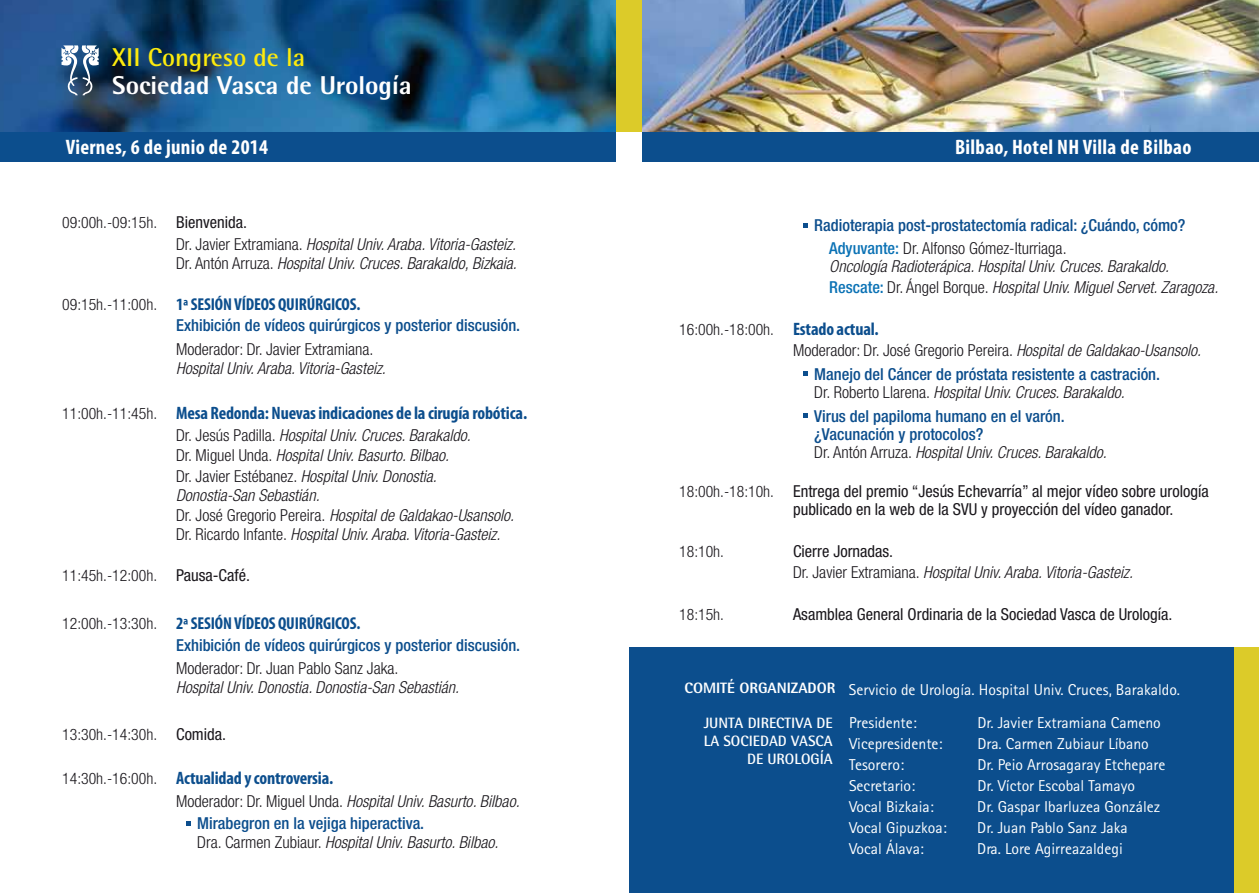
<style>
.page{position:relative;width:1259px;height:893px;background:#fff}
.page>*{position:absolute;margin:0;border:0;box-sizing:border-box;transform-origin:0 0}
.t1{font:800 25.8px "Rotis Semi Sans Std";color:#fff}
.t2{font:700 25.8px "Rotis Semi Sans Std";color:#fcea0d}
.t3{font:700 condensed 21px "Myriad Pro";letter-spacing:.015em;color:#fff}
.t4{font:700 condensed 18px "Myriad Pro";letter-spacing:-.01em;color:#0c4e8d}
.t5{font:700 condensed 17.25px "Myriad Pro";letter-spacing:-.01em;color:#0c4e8d}
.t6{font:italic 300 condensed 16.5px/20.4px "Helvetica Neue LT Std";color:#1a171c}
.t7{font:500 condensed 16.5px/24px "Helvetica Neue LT Std";color:#0c4e8d}
.t8{font:condensed 16.5px/18px "Helvetica Neue LT Std";color:#1a171c}
.t9{font:300 condensed 16.5px "Helvetica Neue LT Std";color:#1a171c}
.t10{font:15.75px/33.2px "Rotis Sans Serif Std";color:#fff}
.t11{font:300 condensed 15.75px "Helvetica Neue LT Std";color:#1a171c}
.t12{font:700 15px/18px "Rotis Semi Sans Std";color:#fff;text-align:right}
.s1{font-weight:400;font-size:16.5px}
.s2{font-style:normal}
.s3{font-family:"Helvetica Neue LT Std";font-weight:300;font-size:15.75px;color:#1a171c}
.s4{font-weight:300;color:#1a171c}
.s5{font-weight:300;font-style:italic;color:#1a171c}
.s6{color:#0b72b5}
.s7{font-weight:500;font-style:normal;color:#0b72b5}
.s8{font-family:"Myriad Pro";font-weight:700;font-size:18px;color:#0c4e8d}
.s9{font-weight:500;font-style:normal;color:#0c4e8d}
.s10{font-weight:300;font-size:15.75px}
.s11{font-weight:400;font-style:normal}
.s12{font-family:"Rotis Semi Sans Std";font-weight:800;font-size:15px}
</style>
<div class="page">
<img style="left:0;top:0;width:617px;height:132px">
<img style="left:642px;top:0;width:268px;height:132px">
<img style="left:910px;top:0;width:349px;height:132px">
<svg style="left:61px;top:45px;width:38px;height:50px"></svg>
<div style="left:0;top:132px;width:1259px;height:30px;background:#0c4e8d"></div>
<div style="left:629px;top:647px;width:630px;height:246px;background:#0c4e8d"></div>
<div style="left:617px;top:0;width:25px;height:153px;background:#dccb29"></div>
<div style="left:1233px;top:647px;width:26px;height:246px;background:#dccb29"></div>
<div style="left:617px;top:132px;width:25px;height:33px;background:#fff"></div>
<svg style="left:186px;top:821px;width:4px;height:4px"></svg>
<svg style="left:803px;top:223px;width:4px;height:4px"></svg>
<svg style="left:803px;top:371px;width:4px;height:5px"></svg>
<svg style="left:803px;top:413px;width:4px;height:5px"></svg>
<h1 class="t2" style="left:112px;top:41px;width:194px">XII Congreso de la</h1>
<h1 class="t1" style="left:112px;top:68px;width:301px">Sociedad Vasca de Urología</h1>
<p class="t3" style="left:66px;top:134px;width:204px">Viernes, 6 de junio de 2014</p>
<p class="t3" style="left:955px;top:134px;width:238px">Bilbao, Hotel NH Villa de Bilbao</p>
<p class="t11" style="left:62px;top:213px;width:186px">09:00h.-09:15h. <span class="s1">Bienvenida.</span></p>
<p class="t6" style="left:176px;top:235px;width:342px;line-height:18.9px"><span class="s2">Dr. Javier Extramiana.</span> Hospital Univ. Araba. Vitoria-Gasteiz.<br><span class="s2">Dr. Antón Arruza.</span> Hospital Univ. Cruces. Barakaldo, Bizkaia.</p>
<p class="t5" style="left:62px;top:293px;width:300px"><span class="s3">09:15h.-11:00h.</span> 1ª SESIÓN VÍDEOS QUIRÚRGICOS.</p>
<p class="t7" style="left:176px;top:313px;width:346px">Exhibición de vídeos quirúrgicos y posterior discusión.</p>
<p class="t9" style="left:176px;top:340px;width:199px">Moderador: Dr. Javier Extramiana.</p>
<p class="t6" style="left:176px;top:358px;width:211px">Hospital Univ. Araba. Vitoria-Gasteiz.</p>
<p class="t4" style="left:62px;top:402px;width:466px"><span class="s3">11:00h.-11:45h.</span> Mesa Redonda: Nuevas indicaciones de la cirugía robótica.</p>
<p class="t6" style="left:176px;top:425px;width:296px"><span class="s2">Dr. Jesús Padilla.</span> Hospital Univ. Cruces. Barakaldo.<br><span class="s2">Dr. Miguel Unda.</span> Hospital Univ. Basurto. Bilbao.<br><span class="s2">Dr. Javier Estébanez.</span> Hospital Univ. Donostia.</p>
<p class="t6" style="left:176px;top:485px;width:340px">Donostia-San Sebastián.<br><span class="s2">Dr. José Gregorio Pereira.</span> Hospital de Galdakao-Usansolo.</p>
<p class="t6" style="left:176px;top:524px;width:326px"><span class="s2">Dr. Ricardo Infante.</span> Hospital Univ. Araba. Vitoria-Gasteiz.</p>
<p class="t11" style="left:62px;top:566px;width:189px">11:45h.-12:00h. <span class="s1">Pausa-Café.</span></p>
<p class="t5" style="left:62px;top:613px;width:300px"><span class="s3">12:00h.-13:30h.</span> 2ª SESIÓN VÍDEOS QUIRÚRGICOS.</p>
<p class="t7" style="left:176px;top:633px;width:346px">Exhibición de vídeos quirúrgicos y posterior discusión.</p>
<p class="t9" style="left:176px;top:659px;width:224px">Moderador: Dr. Juan Pablo Sanz Jaka.</p>
<p class="t6" style="left:176px;top:678px;width:284px">Hospital Univ. Donostia. Donostia-San Sebastián.</p>
<p class="t11" style="left:62px;top:725px;width:165px">13:30h.-14:30h. <span class="s1">Comida.</span></p>
<p class="t4" style="left:62px;top:767px;width:272px"><span class="s3">14:30h.-16:00h.</span> Actualidad y controversia.</p>
<p class="t7" style="left:197px;top:790px;width:324px;line-height:21.9px;text-indent:-21px"><span class="s4">Moderador: Dr. Miguel Unda.</span> <span class="s5">Hospital Univ. Basurto. Bilbao.<br></span>Mirabegron en la vejiga hiperactiva.</p>
<p class="t6" style="left:197px;top:832px;width:303px"><span class="s2">Dra. Carmen Zubiaur.</span> Hospital Univ. Basurto. Bilbao.</p>
<p class="t7" style="left:829px;top:214px;width:358px;line-height:22.5px;text-indent:-15px">Radioterapia post-prostatectomía radical: ¿Cuándo, cómo?<br><span class="s6">Adyuvante:</span> <span class="s4">Dr. Alfonso Gómez-Iturriaga.</span></p>
<p class="t6" style="left:829px;top:256px;width:390px;line-height:21px">Oncología Radioterápica. Hospital Univ. Cruces. Barakaldo.<br><span class="s7">Rescate:</span> <span class="s2">Dr. Ángel Borque.</span> Hospital Univ. Miguel Servet. Zaragoza.</p>
<p class="t11" style="left:679px;top:320px;width:201px">16:00h.-18:00h. <span class="s8">Estado actual.</span></p>
<p class="t7" style="left:814px;top:338px;width:388px;text-indent:-21px"><span class="s4">Moderador: Dr. José Gregorio Pereira.</span> <span class="s5">Hospital de Galdakao-Usansolo.<br></span>Manejo del Cáncer de próstata resistente a castración.</p>
<p class="t7" style="left:814px;top:380px;width:312px"><span class="s4">Dr. Roberto Llarena.</span> <span class="s5">Hospital Univ. Cruces. Barakaldo.<br></span>Virus del papiloma humano en el varón.</p>
<p class="t6" style="left:814px;top:425px;width:294px;line-height:18px"><span class="s9">¿Vacunación y protocolos?<br></span><span class="s2">Dr. Antón Arruza.</span> Hospital Univ. Cruces. Barakaldo.</p>
<p class="t8" style="left:793px;top:482px;width:417px;text-indent:-114px"><span class="s10">18:00h.-18:10h.</span> Entrega del premio “Jesús Echevarría” al mejor vídeo sobre urología publicado en la web de la SVU y proyección del vídeo ganador.</p>
<p class="t11" style="left:679px;top:542px;width:46px">18:10h.</p>
<p class="t6" style="left:793px;top:541px;width:341px;line-height:21px"><span class="s11">Cierre Jornadas.<br></span><span class="s2">Dr. Javier Extramiana.</span> Hospital Univ. Araba. Vitoria-Gasteiz.</p>
<p class="t11" style="left:679px;top:605px;width:46px">18:15h.</p>
<p class="t8" style="left:793px;top:605px;width:381px">Asamblea General Ordinaria de la Sociedad Vasca de Urología.</p>
<p class="t10" style="left:849px;top:672px;width:333px;text-indent:-165px"><span class="s12">COMITÉ ORGANIZADOR</span> Servicio de Urología. Hospital Univ. Cruces, Barakaldo.<br>Presidente:</p>
<p class="t10" style="left:977px;top:706px;width:185px">Dr. Javier Extramiana Cameno</p>
<p class="t12" style="left:703px;top:714px;width:131px">JUNTA DIRECTIVA DE<br>LA SOCIEDAD VASCA<br>DE UROLOGÍA</p>
<p class="t10" style="left:849px;top:727px;width:95px">Vicepresidente:</p>
<p class="t10" style="left:977px;top:727px;width:173px">Dra. Carmen Zubiaur Líbano</p>
<p class="t10" style="left:849px;top:748px;width:57px">Tesorero:</p>
<p class="t10" style="left:977px;top:748px;width:190px">Dr. Peio Arrosagaray Etchepare</p>
<p class="t10" style="left:849px;top:769px;width:68px">Secretario:</p>
<p class="t10" style="left:977px;top:769px;width:159px">Dr. Víctor Escobal Tamayo</p>
<p class="t10" style="left:849px;top:790px;width:86px">Vocal Bizkaia:</p>
<p class="t10" style="left:977px;top:790px;width:184px">Dr. Gaspar Ibarluzea González</p>
<p class="t10" style="left:849px;top:811px;width:99px">Vocal Gipuzkoa:</p>
<p class="t10" style="left:977px;top:811px;width:152px">Dr. Juan Pablo Sanz Jaka</p>
<p class="t10" style="left:849px;top:832px;width:76px">Vocal Álava:</p>
<p class="t10" style="left:977px;top:832px;width:147px">Dra. Lore Agirreazaldegi</p>
</div>
